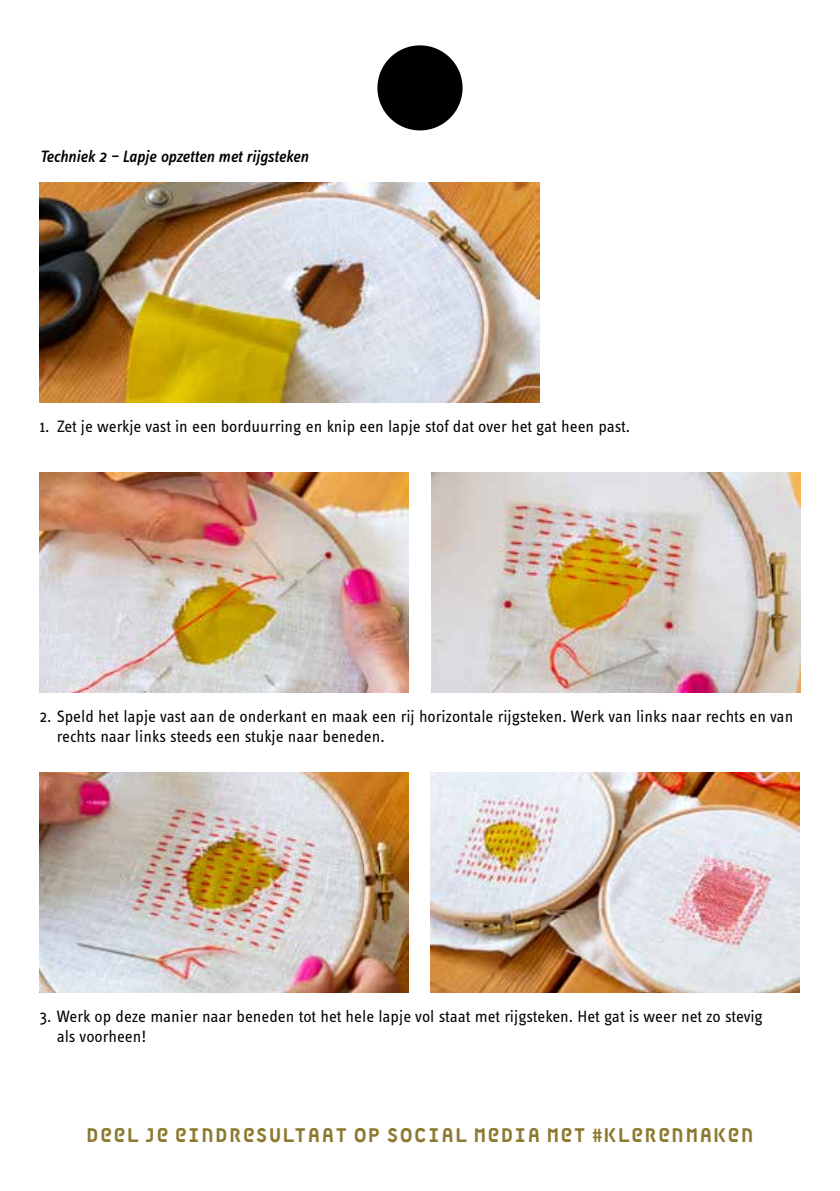
<style>
.page{position:relative;width:840px;height:1191px;background:#fff}
.page>*{position:absolute;margin:0;border:0;box-sizing:border-box;transform-origin:0 0}
.t1{font:20px "Zee zwaar";letter-spacing:.01em;color:#8b792e}
.t2{font:17px/20px "Info OT Text";color:#000}
.t3{font:italic 500 17px "Info OT Text";letter-spacing:-.005em;color:#000}
.s1{font-family:"Info OT Text";font-weight:500}
</style>
<div class="page">
<img style="left:40px;top:472px;width:368px;height:220px">
<img style="left:431px;top:472px;width:368px;height:220px">
<img style="left:40px;top:182px;width:499px;height:220px">
<img style="left:40px;top:772px;width:368px;height:220px">
<img style="left:430px;top:772px;width:368px;height:220px">
<div style="left:377px;top:45px;width:85px;height:85px;background:#000;border-radius:50%"></div>
<p class="t3" style="left:40px;top:146px;width:270px">Techniek 2 – Lapje opzetten met rijgsteken</p>
<p class="t2" style="left:40px;top:416px;width:591px">1. Zet je werkje vast in een borduurring en knip een lapje stof dat over het gat heen past.</p>
<p class="t2" style="left:57px;top:706px;width:737px;text-indent:-17px">2. Speld het lapje vast aan de onderkant en maak een rij horizontale rijgsteken. Werk van links naar rechts en van rechts naar links steeds een stukje naar beneden.</p>
<p class="t2" style="left:57px;top:1006px;width:707px;text-indent:-17px">3. Werk op deze manier naar beneden tot het hele lapje vol staat met rijgsteken. Het gat is weer net zo stevig als voorheen!</p>
<p class="t1" style="left:86px;top:1123px;width:669px">DEEL JE EINDRESULTAAT OP SOCIAL MEDIA MET <span class="s1">#</span>KLERENMAKEN</p>
</div>
